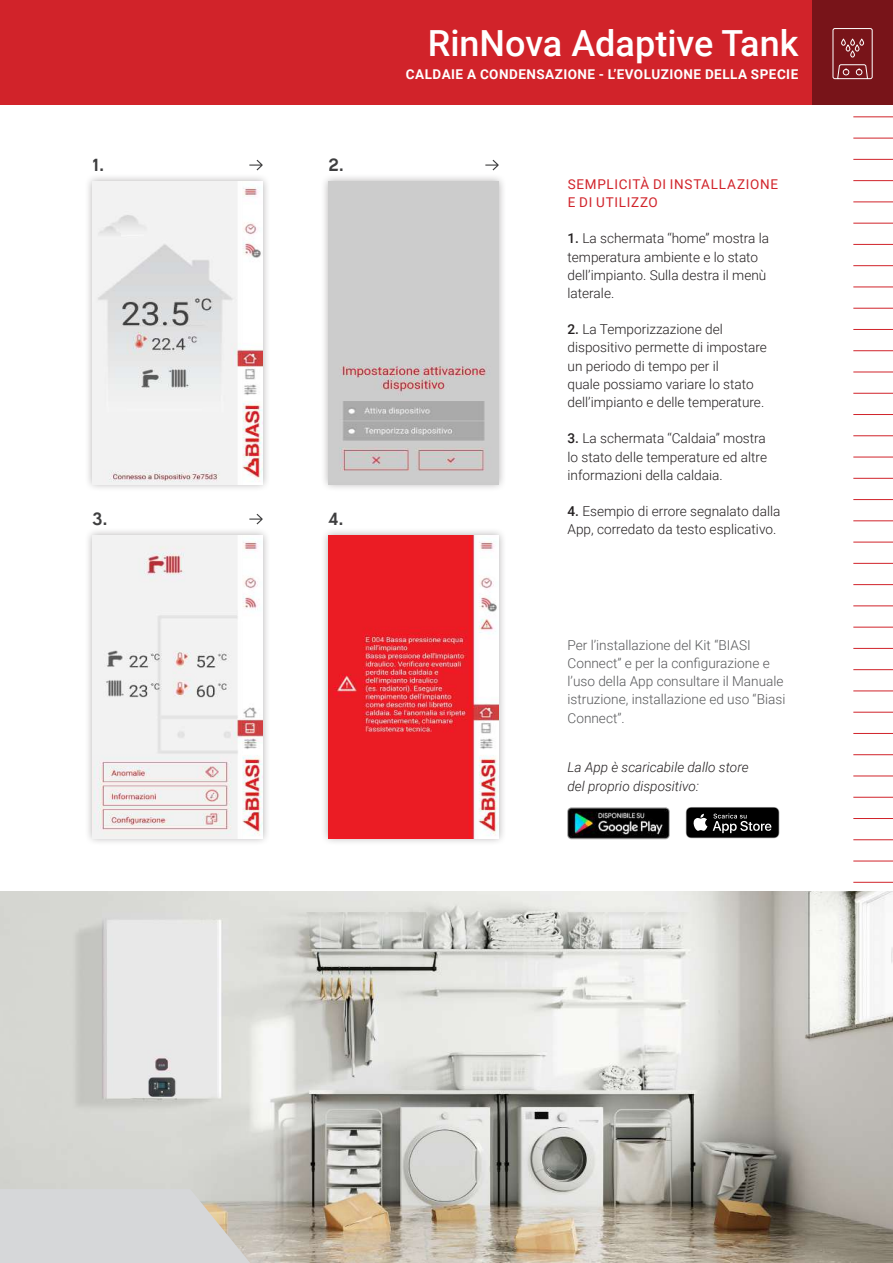
<style>
.page{position:relative;width:893px;height:1263px;background:#fff}
.page>*{position:absolute;margin:0;border:0;box-sizing:border-box;transform-origin:0 0}
.t1{font:500 36px "Roboto";color:#fff}
.t2{font:18px "Super Grotesk A Med LF";color:#3e3e3f}
.t3{font:300 13.65px/18.1px "Roboto";color:#231f20}
.t4{font:300 13.65px/18.1px "Roboto";color:#57585a}
.t5{font:italic 300 13.65px/18.1px "Roboto";color:#231f20}
.t6{font:700 13.5px "Roboto";letter-spacing:.035em;color:#fff}
.t7{font:13.5px/18px "Roboto";letter-spacing:.05em;color:#d1232a}
.s1{font-weight:500}
</style>
<div class="page">
<hr style="left:853px;top:117px;width:40px;height:1px;background:#d1232a">
<hr style="left:853px;top:287px;width:40px;height:1px;background:#d1232a">
<hr style="left:853px;top:457px;width:40px;height:1px;background:#d1232a">
<hr style="left:853px;top:627px;width:40px;height:1px;background:#d1232a">
<hr style="left:853px;top:797px;width:40px;height:1px;background:#d1232a">
<hr style="left:853px;top:202px;width:40px;height:1px;background:#d1232a">
<hr style="left:853px;top:372px;width:40px;height:1px;background:#d1232a">
<hr style="left:853px;top:542px;width:40px;height:1px;background:#d1232a">
<hr style="left:853px;top:712px;width:40px;height:1px;background:#d1232a">
<hr style="left:853px;top:882px;width:40px;height:1px;background:#d1232a">
<hr style="left:853px;top:159px;width:40px;height:1px;background:#d1232a">
<hr style="left:853px;top:329px;width:40px;height:1px;background:#d1232a">
<hr style="left:853px;top:499px;width:40px;height:1px;background:#d1232a">
<hr style="left:853px;top:669px;width:40px;height:1px;background:#d1232a">
<hr style="left:853px;top:839px;width:40px;height:1px;background:#d1232a">
<hr style="left:853px;top:244px;width:40px;height:1px;background:#d1232a">
<hr style="left:853px;top:414px;width:40px;height:1px;background:#d1232a">
<hr style="left:853px;top:584px;width:40px;height:1px;background:#d1232a">
<hr style="left:853px;top:754px;width:40px;height:1px;background:#d1232a">
<hr style="left:853px;top:138px;width:40px;height:1px;background:#d1232a">
<hr style="left:853px;top:308px;width:40px;height:1px;background:#d1232a">
<hr style="left:853px;top:478px;width:40px;height:1px;background:#d1232a">
<hr style="left:853px;top:648px;width:40px;height:1px;background:#d1232a">
<hr style="left:853px;top:818px;width:40px;height:1px;background:#d1232a">
<hr style="left:853px;top:223px;width:40px;height:1px;background:#d1232a">
<hr style="left:853px;top:393px;width:40px;height:1px;background:#d1232a">
<hr style="left:853px;top:563px;width:40px;height:1px;background:#d1232a">
<hr style="left:853px;top:733px;width:40px;height:1px;background:#d1232a">
<hr style="left:853px;top:180px;width:40px;height:1px;background:#d1232a">
<hr style="left:853px;top:350px;width:40px;height:1px;background:#d1232a">
<hr style="left:853px;top:521px;width:40px;height:1px;background:#d1232a">
<hr style="left:853px;top:691px;width:40px;height:1px;background:#d1232a">
<hr style="left:853px;top:861px;width:40px;height:1px;background:#d1232a">
<hr style="left:853px;top:265px;width:40px;height:1px;background:#d1232a">
<hr style="left:853px;top:435px;width:40px;height:1px;background:#d1232a">
<hr style="left:853px;top:606px;width:40px;height:1px;background:#d1232a">
<hr style="left:853px;top:776px;width:40px;height:1px;background:#d1232a">
<div style="left:0;top:0;width:893px;height:105px;background:#d1232a"></div>
<div style="left:812px;top:0;width:81px;height:105px;background:#781419"></div>
<svg style="left:832px;top:28px;width:41px;height:51px"></svg>
<img style="left:0;top:891px;width:893px;height:372px">
<svg style="left:0;top:1189px;width:250px;height:74px;background:#d4d4d4"></svg>
<svg style="left:249px;top:160px;width:14px;height:10px"></svg>
<svg style="left:249px;top:514px;width:14px;height:10px"></svg>
<svg style="left:485px;top:160px;width:14px;height:10px"></svg>
<div style="left:84px;top:173px;width:187px;height:319px;background:#231f20;opacity:.35"></div>
<img style="left:92px;top:182px;width:171px;height:302px">
<div style="left:84px;top:527px;width:187px;height:319px;background:#231f20;opacity:.35"></div>
<img style="left:92px;top:536px;width:171px;height:302px">
<div style="left:320px;top:173px;width:187px;height:319px;background:#231f20;opacity:.35"></div>
<img style="left:328px;top:182px;width:171px;height:302px">
<div style="left:320px;top:527px;width:187px;height:319px;background:#231f20;opacity:.35"></div>
<img style="left:328px;top:536px;width:171px;height:302px">
<img style="left:567px;top:807px;width:103px;height:33px">
<svg style="left:686px;top:807px;width:93px;height:31px;background:#2c2c2c"></svg>
<h2 class="t2" style="left:92px;top:153px;width:13px">1.</h2>
<h2 class="t2" style="left:92px;top:507px;width:17px">3.</h2>
<h2 class="t2" style="left:328px;top:153px;width:17px">2.</h2>
<h2 class="t2" style="left:328px;top:507px;width:17px">4.</h2>
<h1 class="t1" style="left:428px;top:18px;width:372px">RinNova Adaptive Tank</h1>
<p class="t6" style="left:406px;top:64px;width:394px">CALDAIE A CONDENSAZIONE - L’EVOLUZIONE DELLA SPECIE</p>
<p class="t7" style="left:568px;top:175px;width:212px">SEMPLICITÀ DI INSTALLAZIONE<br>E DI UTILIZZO</p>
<p class="t3" style="left:567px;top:229px;width:203px"><span class="s1">1.</span> La schermata ‘‘home’’ mostra la temperatura ambiente e lo stato dell’impianto. Sulla destra il menù laterale.</p>
<p class="t3" style="left:567px;top:320px;width:201px"><span class="s1">2.</span> La Temporizzazione del dispositivo permette di impostare un periodo di tempo per il<br>quale possiamo variare lo stato dell’impianto e delle temperature.</p>
<p class="t3" style="left:567px;top:429px;width:201px;text-align:justify"><span class="s1">3.</span> La schermata ‘‘Caldaia’’ mostra lo stato delle temperature ed altre informazioni della caldaia.</p>
<p class="t3" style="left:567px;top:502px;width:214px"><span class="s1">4.</span> Esempio di errore segnalato dalla<br>App, corredato da testo esplicativo.</p>
<p class="t4" style="left:567px;top:635px;width:219px">Per l’installazione del Kit “BIASI<br>Connect” e per la configurazione e l’uso della App consultare il Manuale istruzione, installazione ed uso ‘‘Biasi<br>Connect’’.</p>
<p class="t5" style="left:567px;top:758px;width:183px">La App è scaricabile dallo store del proprio dispositivo:</p>
</div>
